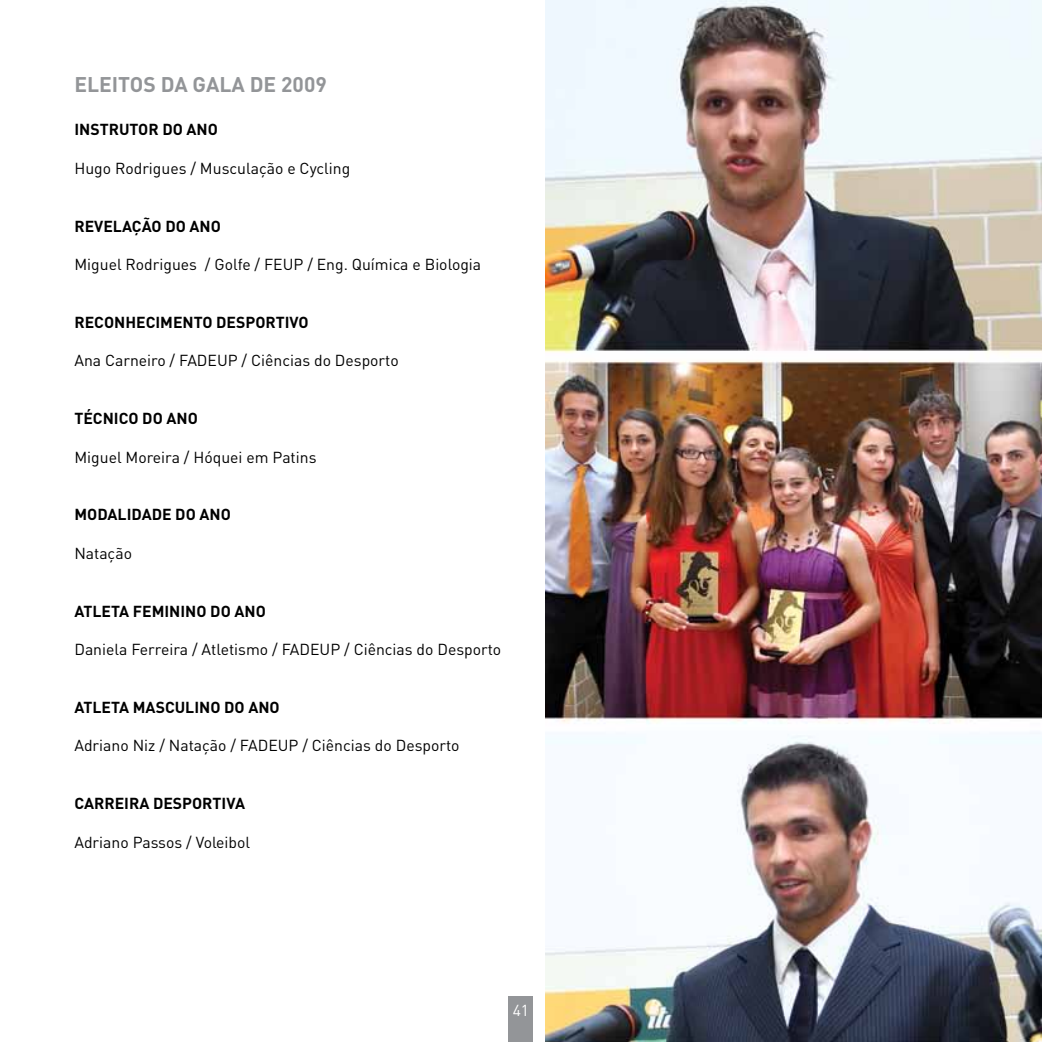
<style>
.page{position:relative;width:1042px;height:1042px;background:#fff}
.page>*{position:absolute;margin:0;border:0;box-sizing:border-box;transform-origin:0 0}
.t1{font:700 21px "DIN";color:#939598}
.t2{font:15.75px "DIN";color:#000}
.t3{font:700 15.75px "DIN";color:#000}
.t4{font:15.75px "DIN";color:#fff}
</style>
<div class="page">
<div style="left:508px;top:995px;width:25px;height:47px;background:#939598"></div>
<img style="left:545px;top:0;width:497px;height:1042px">
<h1 class="t1" style="left:74px;top:71px;width:254px">ELEITOS DA GALA DE 2009</h1>
<p class="t3" style="left:74px;top:119px;width:16px">INSTRUTOR</p>
<p class="t3" style="left:162px;top:119px;width:45px">DO ANO</p>
<p class="t2" style="left:74px;top:158px;width:277px">Hugo Rodrigues / Musculação e Cycling</p>
<p class="t3" style="left:74px;top:215px;width:21px">REVELAÇÃO</p>
<p class="t3" style="left:165px;top:215px;width:45px">DO ANO</p>
<p class="t2" style="left:74px;top:254px;width:408px">Miguel Rodrigues / Golfe / FEUP / Eng. Química e Biologia</p>
<p class="t3" style="left:74px;top:312px;width:21px">RECONHECIMENTO</p>
<p class="t3" style="left:216px;top:312px;width:21px">DESPORTIVO</p>
<p class="t2" style="left:74px;top:351px;width:326px">Ana Carneiro / FADEUP / Ciências do Desporto</p>
<p class="t3" style="left:74px;top:408px;width:19px">TÉCNICO</p>
<p class="t3" style="left:142px;top:408px;width:45px">DO ANO</p>
<p class="t2" style="left:74px;top:447px;width:244px">Miguel Moreira / Hóquei em Patins</p>
<p class="t3" style="left:74px;top:504px;width:23px">MODALIDADE</p>
<p class="t3" style="left:175px;top:504px;width:45px">DO ANO</p>
<p class="t2" style="left:74px;top:543px;width:59px">Natação</p>
<p class="t3" style="left:74px;top:600px;width:20px">ATLETA</p>
<p class="t3" style="left:133px;top:600px;width:20px">FEMININO</p>
<p class="t3" style="left:210px;top:600px;width:45px">DO ANO</p>
<p class="t2" style="left:74px;top:639px;width:428px">Daniela Ferreira / Atletismo / FADEUP / Ciências do Desporto</p>
<p class="t3" style="left:74px;top:697px;width:20px">ATLETA</p>
<p class="t3" style="left:133px;top:697px;width:24px">MASCULINO</p>
<p class="t3" style="left:224px;top:697px;width:45px">DO ANO</p>
<p class="t2" style="left:74px;top:736px;width:386px">Adriano Niz / Natação / FADEUP / Ciências do Desporto</p>
<p class="t3" style="left:74px;top:793px;width:11px">CARREIRA</p>
<p class="t3" style="left:153px;top:793px;width:11px">DESPORTIVA</p>
<p class="t2" style="left:74px;top:832px;width:177px">Adriano Passos / Voleibol</p>
<p class="t4" style="left:513px;top:1001px;width:18px">41</p>
</div>
